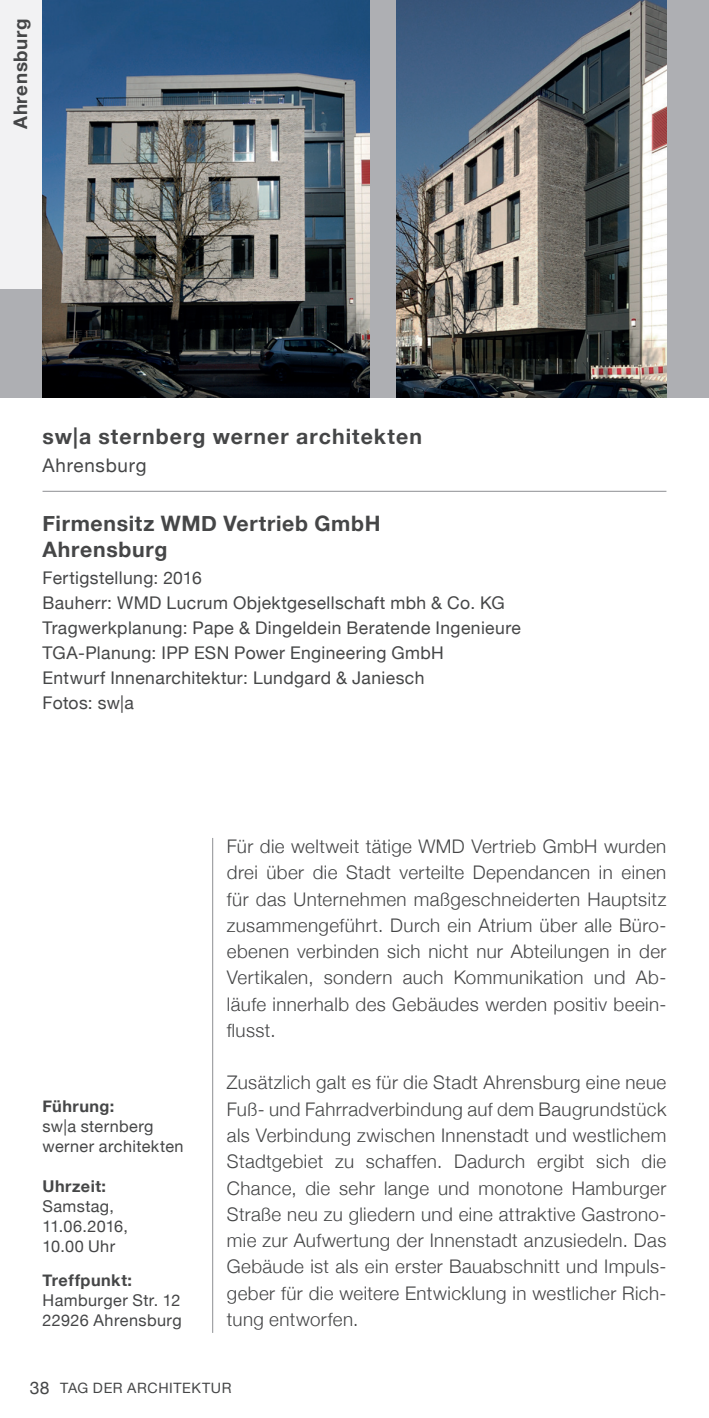
<style>
.page{position:relative;width:709px;height:1418px;background:#fff}
.page>*{position:absolute;margin:0;border:0;box-sizing:border-box;transform-origin:0 0}
.Objekttitel{font:700 21.25px "Helvetica Neue";letter-spacing:.03em;color:#454647}
.Architekt{font:700 21.25px "Helvetica Neue";letter-spacing:.05em;color:#454647}
.Fließtext{font:300 18.75px/26.2px "Helvetica Neue";letter-spacing:.02em;color:#454647;text-align:justify}
.Zusatz___Ort{font:18.75px "Helvetica Neue";letter-spacing:.04em;color:#454647}
.Standort___hoch{font:700 18.75px "Helvetica Neue";letter-spacing:.035em;color:#454647}
.Details{font:17.5px "Helvetica Neue";letter-spacing:.025em;color:#454647}
.Objekttitel-2{font:17.5px "Helvetica Neue";letter-spacing:.02em;color:#454647}
.Seitenblock___Titel{font:16.25px/20px "Helvetica Neue";letter-spacing:.025em;color:#454647}
.Absatzformat_2{font:16.25px "Helvetica Neue";letter-spacing:.025em;color:#454647}
.Seitenblock___Titel-2{font:700 16.25px "Helvetica Neue";letter-spacing:.03em;color:#454647}
.t1{font:14.25px "Helvetica Neue";letter-spacing:.04em;color:#454647}
.s1{font-weight:700}
.s2{font-size:17.5px}
</style>
<div class="page">
<hr style="left:43px;top:491px;width:623px;height:1px;background:#8d8f92">
<hr style="left:212px;top:838px;width:1px;height:494px;background:#8d8f92">
<div style="left:0;top:0;width:709px;height:397px;background:#aeafb3"></div>
<div style="left:0;top:0;width:43px;height:289px;background:#f2f2f3"></div>
<img style="left:43px;top:0;width:326px;height:397px">
<img style="left:396px;top:0;width:270px;height:397px">
<p class="Standort___hoch" style="left:9px;top:129px;width:112px;rotate:-90deg">Ahrensburg</p>
<p class="Architekt" style="left:43px;top:423px;width:381px">sw|a sternberg werner architekten</p>
<p class="Zusatz___Ort" style="left:43px;top:454px;width:105px">Ahrensburg</p>
<p class="Objekttitel" style="left:43px;top:510px;width:339px">Firmensitz WMD Vertrieb GmbH</p>
<p class="Objekttitel" style="left:43px;top:536px;width:126px">Ahrensburg</p>
<p class="Objekttitel-2" style="left:43px;top:567px;width:161px">Fertigstellung: 2016</p>
<p class="Details" style="left:43px;top:592px;width:464px">Bauherr: WMD Lucrum Objektgesellschaft mbh &amp; Co. KG</p>
<p class="Details" style="left:43px;top:617px;width:480px">Tragwerkplanung: Pape &amp; Dingeldein Beratende Ingenieure</p>
<p class="Details" style="left:43px;top:642px;width:403px">TGA-Planung: IPP ESN Power Engineering GmbH</p>
<p class="Details" style="left:43px;top:667px;width:383px">Entwurf Innenarchitektur: Lundgard &amp; Janiesch</p>
<p class="Details" style="left:43px;top:692px;width:93px">Fotos: sw|a</p>
<p class="Seitenblock___Titel" style="left:43px;top:1095px;width:143px"><span class="s1">Führung:<br></span>sw|a sternberg werner architekten</p>
<p class="Seitenblock___Titel" style="left:43px;top:1175px;width:87px"><span class="s1">Uhrzeit:<br></span>Samstag,<br>11.06.2016,<br>10.00 Uhr</p>
<p class="Seitenblock___Titel-2" style="left:43px;top:1269px;width:91px">Treffpunkt:</p>
<p class="Absatzformat_2" style="left:43px;top:1290px;width:139px">Hamburger Str. 12</p>
<p class="Absatzformat_2" style="left:43px;top:1310px;width:141px">22926 Ahrensburg</p>
<p class="Fließtext" style="left:227px;top:833px;width:441px">Für die weltweit tätige WMD Vertrieb GmbH wurden drei über die Stadt verteilte Dependancen in einen für das Unternehmen maßgeschneiderten Hauptsitz zusammengeführt. Durch ein Atrium über alle Büro&shy;ebenen verbinden sich nicht nur Abteilungen in der Vertikalen, sondern auch Kommunikation und Ab&shy;läufe innerhalb des Gebäudes werden positiv beein&shy;flusst.</p>
<p class="Fließtext" style="left:227px;top:1069px;width:441px">Zusätzlich galt es für die Stadt Ahrensburg eine neue Fuß- und Fahrradverbindung auf dem Baugrundstück als Verbindung zwischen Innenstadt und westlichem Stadtgebiet zu schaffen. Dadurch ergibt sich die Chance, die sehr lange und monotone Hamburger Straße neu zu gliedern und eine attraktive Gastrono&shy;mie zur Aufwertung der Innenstadt anzusiedeln. Das Gebäude ist als ein erster Bauabschnitt und Impuls&shy;geber für die weitere Entwicklung in westlicher Rich&shy;tung entworfen.</p>
<p class="t1" style="left:30px;top:1379px;width:203px"><span class="s2">38</span> TAG DER ARCHITEKTUR</p>
</div>
